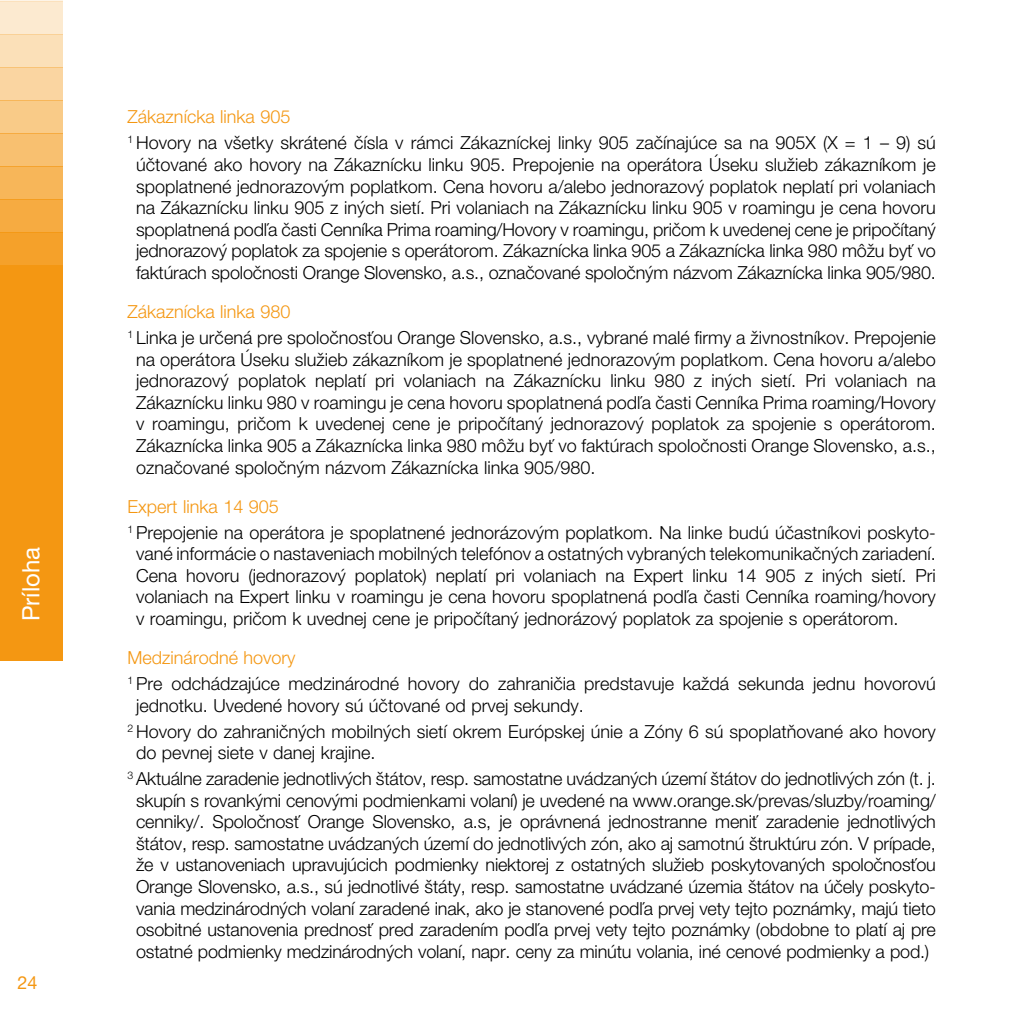
<style>
.page{position:relative;width:1021px;height:1021px;background:#fff}
.page>*{position:absolute;margin:0;border:0;box-sizing:border-box;transform-origin:0 0}
.t1{font:24px "Helvetica Neue LT Pro";color:#fff}
.t2{font:300 18px/21.6px "Helvetica Neue LT Pro";color:#000}
.t3{font:18px "Helvetica Neue LT Pro";color:#f49712}
.s1{color:#f49712}
</style>
<div class="page">
<div style="left:0;top:1px;width:63px;height:33px;background:#fcead0"></div>
<div style="left:0;top:166px;width:63px;height:33px;background:#f7b659"></div>
<svg style="left:0;top:199px;width:63px;height:66px;background:#f5a534"></svg>
<div style="left:0;top:265px;width:63px;height:395px;background:#f49712"></div>
<div style="left:0;top:133px;width:63px;height:33px;background:#f8c070"></div>
<div style="left:0;top:100px;width:63px;height:33px;background:#f9cb88"></div>
<hr style="left:0;top:0;width:63px;height:1px;background:#f49712">
<svg style="left:0;top:34px;width:63px;height:66px;background:#fadaab"></svg>
<h1 class="t1" style="left:17px;top:621px;width:76px;rotate:-90deg">Príloha</h1>
<p class="t3" style="left:17px;top:971px;width:22px">24</p>
<p class="t2" style="left:128px;top:104px;width:809px;line-height:25.8px"><span class="s1">Zákaznícka linka 905<br></span><sup>1</sup> Hovory na všetky skrátené čísla v rámci Zákazníckej linky 905 začínajúce sa na 905X (X = 1 – 9) sú</p>
<p class="t2" style="left:136px;top:153px;width:801px;text-align:justify">účtované ako hovory na Zákaznícku linku 905. Prepojenie na operátora Úseku služieb zákazníkom je spoplatnené jednorazovým poplatkom. Cena hovoru a/alebo jednorazový poplatok neplatí pri volaniach na Zákaznícku linku 905 z iných sietí. Pri volaniach na Zákaznícku linku 905 v roamingu je cena hovoru spoplatnená podľa časti Cenníka Prima roaming/Hovory v roamingu, pričom k uvedenej cene je pripočítaný jednorazový poplatok za spojenie s operátorom. Zákaznícka linka 905 a Zákaznícka linka 980 môžu byť vo faktúrach spoločnosti Orange Slovensko, a.s., označované spoločným názvom Zákaznícka linka 905/980.</p>
<p class="t2" style="left:128px;top:298px;width:809px;line-height:25.8px"><span class="s1">Zákaznícka linka 980<br></span><sup>1</sup> Linka je určená pre spoločnosťou Orange Slovensko, a.s., vybrané malé firmy a živnostníkov. Prepojenie</p>
<p class="t2" style="left:136px;top:348px;width:801px;text-align:justify">na operátora Úseku služieb zákazníkom je spoplatnené jednorazovým poplatkom. Cena hovoru a/alebo jednorazový poplatok neplatí pri volaniach na Zákaznícku linku 980 z iných sietí. Pri volaniach na Zákaznícku linku 980 v roamingu je cena hovoru spoplatnená podľa časti Cenníka Prima roaming/Hovory v roamingu, pričom k uvedenej cene je pripočítaný jednorazový poplatok za spojenie s operátorom.<br>Zákaznícka linka 905 a Zákaznícka linka 980 môžu byť vo faktúrach spoločnosti Orange Slovensko, a.s., označované spoločným názvom Zákaznícka linka 905/980.</p>
<p class="t2" style="left:128px;top:493px;width:809px;line-height:25.8px"><span class="s1">Expert linka 14 905<br></span><sup>1</sup> Prepojenie na operátora je spoplatnené jednorázovým poplatkom. Na linke budú účastníkovi poskyto-</p>
<p class="t2" style="left:136px;top:542px;width:801px;text-align:justify">vané informácie o nastaveniach mobilných telefónov a ostatných vybraných telekomunikačných zariadení.<br>Cena hovoru (jednorazový poplatok) neplatí pri volaniach na Expert linku 14 905 z iných sietí. Pri volaniach na Expert linku v roamingu je cena hovoru spoplatnená podľa časti Cenníka roaming/hovory v roamingu, pričom k uvednej cene je pripočítaný jednorázový poplatok za spojenie s operátorom.</p>
<p class="t2" style="left:128px;top:644px;width:809px;line-height:25.8px"><span class="s1">Medzinárodné hovory<br></span><sup>1</sup> Pre odchádzajúce medzinárodné hovory do zahraničia predstavuje každá sekunda jednu hovorovú</p>
<p class="t2" style="left:128px;top:692px;width:809px;line-height:25.8px;text-indent:8px">jednotku. Uvedené hovory sú účtované od prvej sekundy.<br><sup>2</sup> Hovory do zahraničných mobilných sietí okrem Európskej únie a Zóny 6 sú spoplatňované ako hovory</p>
<p class="t2" style="left:128px;top:739px;width:809px;line-height:25.8px;text-indent:8px">do pevnej siete v danej krajine.<br><sup>3</sup> Aktuálne zaradenie jednotlivých štátov, resp. samostatne uvádzaných území štátov do jednotlivých zón (t. j.</p>
<p class="t2" style="left:136px;top:789px;width:801px;text-align:justify">skupín s rovankými cenovými podmienkami volaní) je uvedené na www.orange.sk/prevas/sluzby/roaming/ cenniky/. Spoločnosť Orange Slovensko, a.s, je oprávnená jednostranne meniť zaradenie jednotlivých štátov, resp. samostatne uvádzaných území do jednotlivých zón, ako aj samotnú štruktúru zón. V prípade, že v ustanoveniach upravujúcich podmienky niektorej z ostatných služieb poskytovaných spoločnosťou Orange Slovensko, a.s., sú jednotlivé štáty, resp. samostatne uvádzané územia štátov na účely poskyto&shy;vania medzinárodných volaní zaradené inak, ako je stanovené podľa prvej vety tejto poznámky, majú tieto osobitné ustanovenia prednosť pred zaradením podľa prvej vety tejto poznámky (obdobne to platí aj pre ostatné podmienky medzinárodných volaní, napr. ceny za minútu volania, iné cenové podmienky a pod.)</p>
</div>
